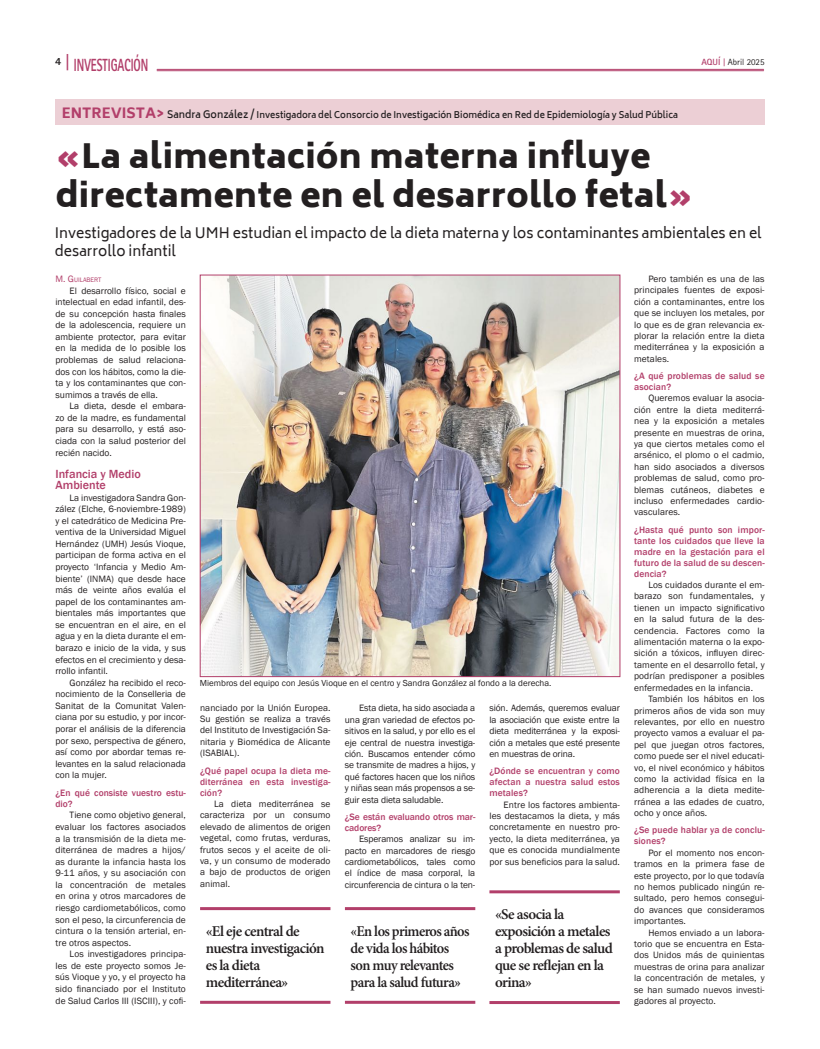
<style>
.page{position:relative;width:820px;height:1049px;background:#fff}
.page>*{position:absolute;margin:0;border:0;box-sizing:border-box;transform-origin:0 0}
.t1{font:900 33px/39.6px "Biryani";letter-spacing:.01em;color:#231f20}
.t2{font:800 17.6px "Rotis Sans Serif Std";color:#b23f6a;scale:.64 1}
.t3{font:600 15px/17px "Minion Pro";letter-spacing:-.04em;color:#231f20}
.t4{font:600 15px/17px "Minion Pro";letter-spacing:-.04em;color:#231f20;scale:.96 1}
.t5{font:14px/18px "Biryani";color:#231f20}
.t6{font:500 12.1px/11.2px "Franklin Gothic";color:#b23f6a}
.t7{font:800 11px "Rotis Sans Serif Std";color:#231f20}
.t8{font:9.5px/11.4px "Franklin Gothic";letter-spacing:.01em;color:#231f20;text-align:justify}
.t9{font:500 9.5px/11px "Franklin Gothic";letter-spacing:.01em;color:#b23f6a}
.t10{font:500 9.5px/11px "Franklin Gothic";letter-spacing:-.01em;color:#b23f6a}
.t11{font:600 9px "Biryani";color:#231f20}
.t12{font:9px "Franklin Gothic";color:#231f20}
.t13{font:9px "Rotis Sans Serif Std";color:#231f20}
.t14{font:6.7px "Franklin Gothic";color:#b23f6a}
.s1{font-size:18.2px}
.s2{font-weight:700;color:#b23f6a}
.s3{font-family:"Rotis Serif Std";font-weight:700;color:#b23f6a}
.s4{font-weight:800;font-size:14px;color:#b23f6a}
.s5{font-size:10px}
.s6{color:#b23f6a}
.s7{font-size:9.5px}
</style>
<div class="page">
<img style="left:202px;top:276px;width:416px;height:399px">
<hr style="left:157px;top:69px;width:606px;height:1px;background:#b23f6a">
<hr style="left:157px;top:71px;width:606px;height:1px;background:#b23f6a">
<hr style="left:200px;top:907px;width:130px;height:3px;background:#b23f6a">
<hr style="left:200px;top:1001px;width:130px;height:3px;background:#b23f6a">
<hr style="left:345px;top:907px;width:130px;height:3px;background:#b23f6a">
<hr style="left:345px;top:1001px;width:130px;height:3px;background:#b23f6a">
<hr style="left:489px;top:890px;width:130px;height:3px;background:#b23f6a">
<hr style="left:489px;top:1001px;width:130px;height:3px;background:#b23f6a">
<div style="left:55px;top:99px;width:709px;height:26px;background:#eccfd5"></div>
<h2 class="t2" style="left:66px;top:54px;width:131px"><span class="s1">|</span> INVESTIGACIÓN</h2>
<p class="t7" style="left:55px;top:54px;width:8px">4</p>
<p class="t13" style="left:701px;top:57px;width:65px"><span class="s2">AQUÍ</span> <span class="s3">|</span> Abril 2025</p>
<p class="t11" style="left:62px;top:109px;width:617px"><span class="s4">ENTREVISTA&gt;</span> <span class="s5">Sandra González /</span> Investigadora del Consorcio de Investigación Biomédica en Red de Epidemiología y Salud Pública</p>
<h1 class="t1" style="left:56px;top:137px;width:638px"><span class="s6">«</span>La alimentación materna influye directamente en el desarrollo fetal<span class="s6">»</span></h1>
<h3 class="t5" style="left:55px;top:224px;width:708px">Investigadores de la UMH estudian el impacto de la dieta materna y los contaminantes ambientales en el desarrollo infantil</h3>
<p class="t14" style="left:55px;top:276px;width:48px"><span class="s7">M. G</span>UILABERT</p>
<p class="t8" style="left:55px;top:285px;width:132px;text-indent:14px">El desarrollo físico, social e intelectual en edad infantil, des&shy;de su concepción hasta finales de la adolescencia, requiere un ambiente protector, para evitar en la medida de lo posible los problemas de salud relaciona&shy;dos con los hábitos, como la die&shy;ta y los contaminantes que con&shy;sumimos a través de ella.</p>
<p class="t8" style="left:55px;top:400px;width:132px;text-indent:14px">La dieta, desde el embara&shy;zo de la madre, es fundamental para su desarrollo, y está aso&shy;ciada con la salud posterior del recién nacido.</p>
<p class="t6" style="left:55px;top:468px;width:87px">Infancia y Medio<br>Ambiente</p>
<p class="t8" style="left:55px;top:492px;width:132px;text-indent:14px">La investigadora Sandra Gon&shy;zález (Elche, 6-noviembre-1989) y el catedrático de Medicina Pre&shy;ventiva de la Universidad Miguel Hernández (UMH) Jesús Vioque, participan de forma activa en el proyecto ‘Infancia y Medio Am&shy;biente’ (INMA) que desde hace más de veinte años evalúa el papel de los contaminantes am&shy;bientales más importantes que se encuentran en el aire, en el agua y en la dieta durante el em&shy;barazo e inicio de la vida, y sus efectos en el crecimiento y desa&shy;rrollo infantil.</p>
<p class="t8" style="left:55px;top:677px;width:132px;text-indent:14px">González ha recibido el reco&shy;nocimiento de la Conselleria de Sanitat de la Comunitat Valen&shy;ciana por su estudio, y por incor&shy;porar el análisis de la diferencia por sexo, perspectiva de género, así como por abordar temas re&shy;levantes en la salud relacionada con la mujer.</p>
<p class="t9" style="left:55px;top:787px;width:132px">¿En qué consiste vuestro estu&shy;dio?</p>
<p class="t8" style="left:55px;top:810px;width:132px;text-indent:14px">Tiene como objetivo general, evaluar los factores asociados a la transmisión de la dieta me&shy;diterránea de madres a hijos/ as durante la infancia hasta los 9-11 años, y su asociación con la concentración de metales en orina y otros marcadores de riesgo cardiometabólicos, como son el peso, la circunferencia de cintura o la tensión arterial, en&shy;tre otros aspectos.</p>
<p class="t8" style="left:55px;top:948px;width:132px;text-indent:14px">Los investigadores principa&shy;les de este proyecto somos Je&shy;sús Vioque y yo, y el proyecto ha sido financiado por el Instituto de Salud Carlos III (ISCIII), y cofi-</p>
<p class="t12" style="left:200px;top:677px;width:353px">Miembros del equipo con Jesús Vioque en el centro y Sandra González al fondo a la derecha.</p>
<p class="t8" style="left:200px;top:702px;width:132px">nanciado por la Unión Europea.<br>Su gestión se realiza a través del Instituto de Investigación Sa&shy;nitaria y Biomédica de Alicante (ISABIAL).</p>
<p class="t9" style="left:200px;top:765px;width:132px;text-align:justify">¿Qué papel ocupa la dieta me&shy;diterránea en esta investiga&shy;ción?</p>
<p class="t8" style="left:200px;top:798px;width:132px;text-indent:14px">La dieta mediterránea se caracteriza por un consumo elevado de alimentos de origen vegetal, como frutas, verduras, frutos secos y el aceite de oli&shy;va, y un consumo de moderado a bajo de productos de origen animal.</p>
<p class="t8" style="left:489px;top:703px;width:132px">sión. Además, queremos evaluar la asociación que existe entre la dieta mediterránea y la exposi&shy;ción a metales que esté presente en muestras de orina.</p>
<p class="t9" style="left:489px;top:766px;width:132px;text-align:justify">¿Dónde se encuentran y como afectan a nuestra salud estos metales?</p>
<p class="t8" style="left:489px;top:799px;width:132px;text-indent:14px">Entre los factores ambienta&shy;les destacamos la dieta, y más concretamente en nuestro pro&shy;yecto, la dieta mediterránea, ya que es conocida mundialmente por sus beneficios para la salud.</p>
<p class="t8" style="left:345px;top:703px;width:132px;text-indent:14px">Esta dieta, ha sido asociada a una gran variedad de efectos po&shy;sitivos en la salud, y por ello es el eje central de nuestra investiga&shy;ción. Buscamos entender cómo se transmite de madres a hijos, y qué factores hacen que los niños y niñas sean más propensos a se&shy;guir esta dieta saludable.</p>
<p class="t10" style="left:345px;top:811px;width:132px">¿Se están evaluando otros mar&shy;cadores?</p>
<p class="t8" style="left:345px;top:833px;width:132px;text-indent:14px">Esperamos analizar su im&shy;pacto en marcadores de riesgo cardiometabólicos, tales como el índice de masa corporal, la circunferencia de cintura o la ten-</p>
<h3 class="t3" style="left:206px;top:923px;width:120px">«El eje central de nuestra investigación es la dieta mediterránea»</h3>
<h3 class="t4" style="left:350px;top:923px;width:125px">«En los primeros años de vida los hábitos son muy relevantes para la salud futura»</h3>
<h3 class="t3" style="left:495px;top:906px;width:119px">«Se asocia la exposición a metales a problemas de salud que se reflejan en la orina»</h3>
<p class="t8" style="left:634px;top:273px;width:132px;text-indent:14px">Pero también es una de las principales fuentes de exposi&shy;ción a contaminantes, entre los que se incluyen los metales, por lo que es de gran relevancia ex&shy;plorar la relación entre la dieta mediterránea y la exposición a metales.</p>
<p class="t9" style="left:634px;top:370px;width:132px">¿A qué problemas de salud se asocian?</p>
<p class="t8" style="left:634px;top:393px;width:132px;text-indent:14px">Queremos evaluar la asocia&shy;ción entre la dieta mediterrá&shy;nea y la exposición a metales presente en muestras de orina, ya que ciertos metales como el arsénico, el plomo o el cadmio, han sido asociados a diversos problemas de salud, como pro&shy;blemas cutáneos, diabetes e incluso enfermedades cardio&shy;vasculares.</p>
<p class="t9" style="left:634px;top:524px;width:132px;text-align:justify">¿Hasta qué punto son impor&shy;tante los cuidados que lleve la madre en la gestación para el futuro de la salud de su descen&shy;dencia?</p>
<p class="t8" style="left:634px;top:579px;width:132px;text-indent:14px">Los cuidados durante el em&shy;barazo son fundamentales, y tienen un impacto significativo en la salud futura de la des&shy;cendencia. Factores como la alimentación materna o la expo&shy;sición a tóxicos, influyen direc&shy;tamente en el desarrollo fetal, y podrían predisponer a posibles enfermedades en la infancia.</p>
<p class="t8" style="left:634px;top:693px;width:132px;text-indent:14px">También los hábitos en los primeros años de vida son muy relevantes, por ello en nuestro proyecto vamos a evaluar el pa&shy;pel que juegan otros factores, como puede ser el nivel educati&shy;vo, el nivel económico y hábitos como la actividad física en la adherencia a la dieta medite&shy;rránea a las edades de cuatro, ocho y once años.</p>
<p class="t9" style="left:634px;top:825px;width:132px">¿Se puede hablar ya de conclu&shy;siones?</p>
<p class="t8" style="left:634px;top:847px;width:132px;text-indent:14px">Por el momento nos encon&shy;tramos en la primera fase de este proyecto, por lo que todavía no hemos publicado ningún re&shy;sultado, pero hemos consegui&shy;do avances que consideramos importantes.</p>
<p class="t8" style="left:634px;top:927px;width:132px;text-indent:14px">Hemos enviado a un labora&shy;torio que se encuentra en Esta&shy;dos Unidos más de quinientas muestras de orina para analizar la concentración de metales, y se han sumado nuevos investi&shy;gadores al proyecto.</p>
</div>
